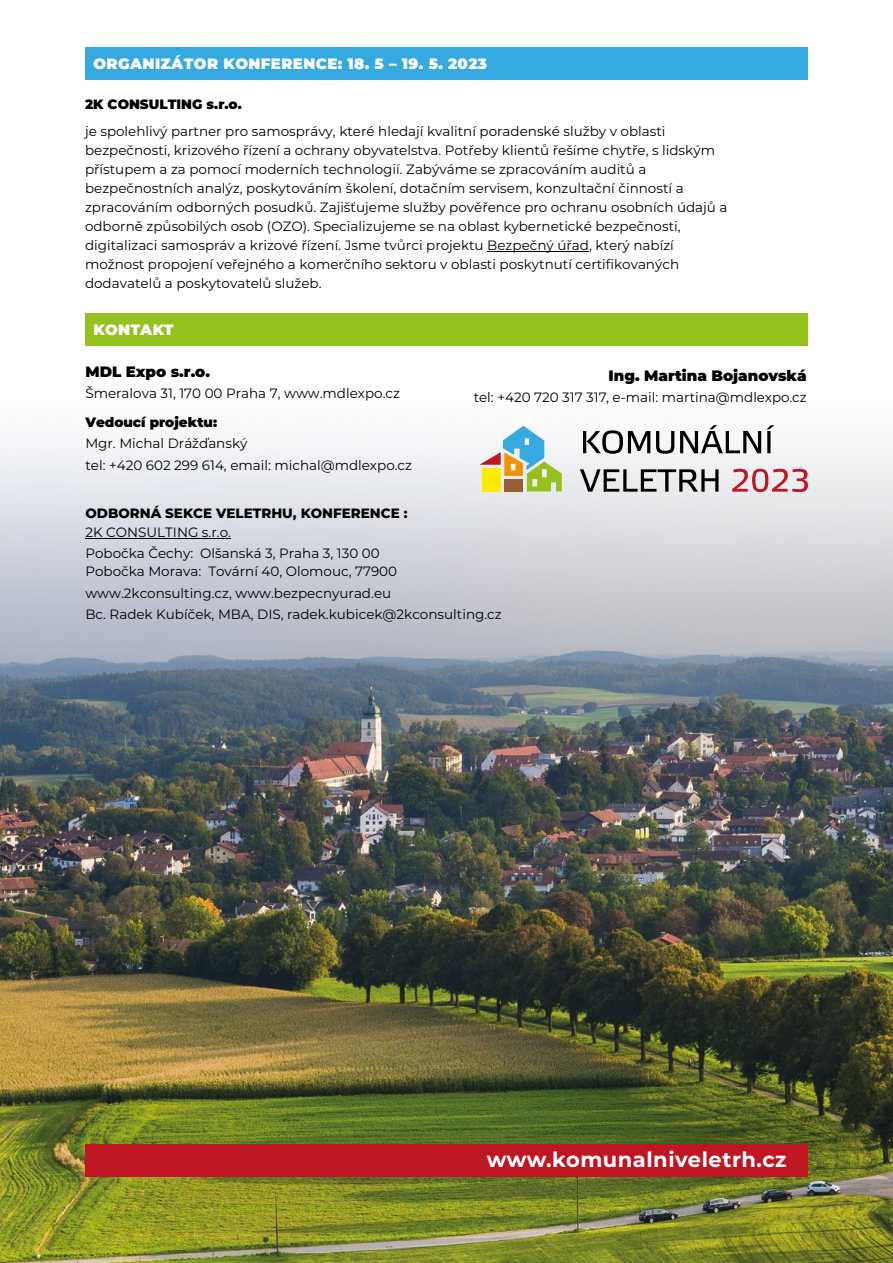
<style>
.page{position:relative;width:893px;height:1263px;background:#fff}
.page>*{position:absolute;margin:0;border:0;box-sizing:border-box;transform-origin:0 0}
.t1{font:700 21px "Montserrat";letter-spacing:.025em;color:#fff}
.t2{font:900 15px "Montserrat";letter-spacing:.025em;color:#fff}
.t3{font:900 15px "Montserrat";color:#000}
.t4{font:13.5px/18.9px "Montserrat";color:#000}
.t5{font:900 13.5px "Montserrat";color:#000}
.t6{font:800 13.5px "Montserrat";color:#000}
</style>
<div class="page">
<img style="left:0;top:800px;width:893px;height:463px">
<img style="left:0;top:251px;width:893px;height:549px">
<div style="left:85px;top:48px;width:723px;height:32px;background:#36a9e1"></div>
<div style="left:85px;top:313px;width:723px;height:33px;background:#95c11f"></div>
<hr style="left:488px;top:251px;width:101px;height:1px;background:#000">
<hr style="left:85px;top:538px;width:146px;height:1px;background:#000">
<div style="left:85px;top:1144px;width:723px;height:32px;background:#be1622"></div>
<svg style="left:479px;top:426px;width:83px;height:65px"></svg>
<svg style="left:583px;top:430px;width:67px;height:24px"></svg>
<svg style="left:656px;top:431px;width:18px;height:23px"></svg>
<svg style="left:680px;top:425px;width:94px;height:28px"></svg>
<svg style="left:580px;top:469px;width:138px;height:23px;background:#9d9d9f"></svg>
<svg style="left:732px;top:469px;width:76px;height:23px"></svg>
<p class="t2" style="left:94px;top:55px;width:395px">ORGANIZÁTOR KONFERENCE: 18. 5 – 19. 5. 2023</p>
<p class="t5" style="left:85px;top:96px;width:158px">2K CONSULTING s.r.o.</p>
<p class="t4" style="left:85px;top:122px;width:644px">je spolehlivý partner pro samosprávy, které hledají kvalitní poradenské služby v oblasti bezpečnosti, krizového řízení a ochrany obyvatelstva. Potřeby klientů řešíme chytře, s lidským přístupem a za pomocí moderních technologií. Zabýváme se zpracováním auditů a bezpečnostních analýz, poskytováním školení, dotačním servisem, konzultační činností a zpracováním odborných posudků. Zajišťujeme služby pověřence pro ochranu osobních údajů a odborně způsobilých osob (OZO). Specializujeme se na oblast kybernetické bezpečnosti, digitalizaci samospráv a krizové řízení. Jsme tvůrci projektu Bezpečný úřad, který nabízí možnost propojení veřejného a komerčního sektoru v oblasti poskytnutí certifikovaných dodavatelů a poskytovatelů služeb.</p>
<p class="t2" style="left:94px;top:320px;width:81px">KONTAKT</p>
<p class="t3" style="left:608px;top:366px;width:200px">Ing. Martina Bojanovská</p>
<p class="t4" style="left:474px;top:387px;width:334px">tel: +420 720 317 317, e-mail: martina@mdlexpo.cz</p>
<p class="t3" style="left:85px;top:362px;width:126px">MDL Expo s.r.o.</p>
<p class="t4" style="left:85px;top:383px;width:316px">Šmeralova 31, 170 00 Praha 7, www.mdlexpo.cz</p>
<p class="t5" style="left:85px;top:413px;width:133px">Vedoucí projektu:</p>
<p class="t4" style="left:85px;top:432px;width:328px;line-height:21.3px">Mgr. Michal Drážďanský<br>tel: +420 602 299 614, email: michal@mdlexpo.cz</p>
<p class="t6" style="left:85px;top:506px;width:324px">ODBORNÁ SEKCE VELETRHU, KONFERENCE :</p>
<p class="t4" style="left:85px;top:521px;width:296px;line-height:21.3px">2K CONSULTING s.r.o.<br>Pobočka Čechy: Olšanská 3, Praha 3, 130 00</p>
<p class="t4" style="left:85px;top:561px;width:418px;line-height:21.3px">Pobočka Morava: Tovární 40, Olomouc, 77900 www.2kconsulting.cz, www.bezpecnyurad.eu<br>Bc. Radek Kubíček, MBA, DIS, radek.kubicek@2kconsulting.cz</p>
<h1 class="t1" style="left:487px;top:1146px;width:301px">www.komunalniveletrh.cz</h1>
</div>
